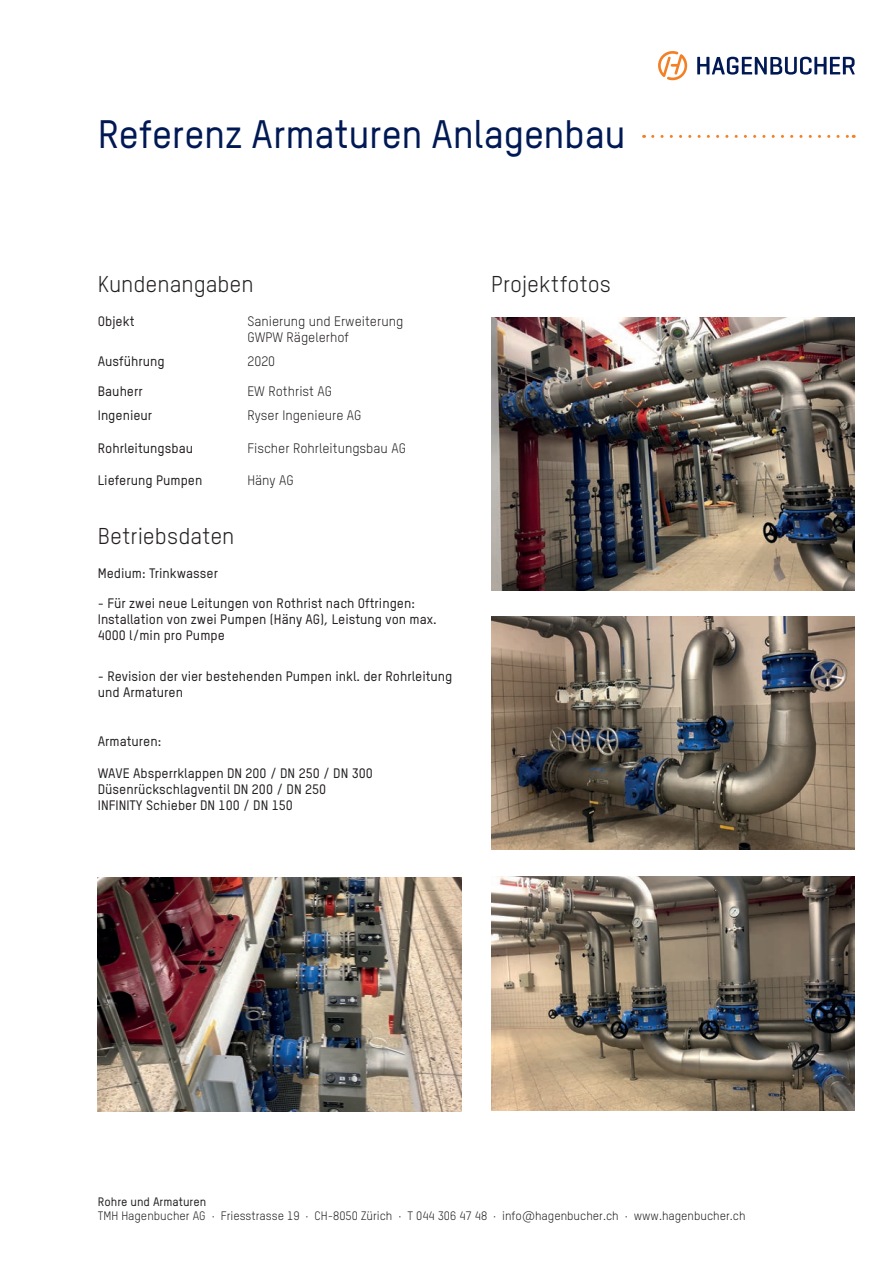
<style>
.page{position:relative;width:893px;height:1263px;background:#fff}
.page>*{position:absolute;margin:0;border:0;box-sizing:border-box;transform-origin:0 0}
.t1{font:500 39px "TSTARHB";letter-spacing:-.01em;color:#001954}
.t2{font:22.5px "TSTARHB";color:#231f20}
.t3{font:500 13.5px/16.2px "TSTARHB";color:#231f20}
.t4{font:13.5px/16.2px "TSTARHB";color:#231f20}
.t5{font:12px "TSTARHB";color:#231f20}
.t6{font:500 12px "TSTARHB";color:#231f20}
</style>
<div class="page">
<svg style="left:697px;top:57px;width:158px;height:18px"></svg>
<svg style="left:658px;top:51px;width:29px;height:29px"></svg>
<svg style="left:653px;top:135px;width:201px;height:3px"></svg>
<img style="left:491px;top:318px;width:364px;height:272px">
<img style="left:491px;top:616px;width:364px;height:234px">
<img style="left:491px;top:876px;width:364px;height:234px">
<img style="left:98px;top:877px;width:363px;height:234px">
<h1 class="t1" style="left:98px;top:110px;width:529px">Referenz Armaturen Anlagenbau</h1>
<h2 class="t2" style="left:98px;top:270px;width:157px">Kundenangaben</h2>
<h2 class="t2" style="left:491px;top:271px;width:121px">Projektfotos</h2>
<p class="t3" style="left:98px;top:312px;width:38px">Objekt</p>
<p class="t4" style="left:247px;top:312px;width:157px">Sanierung und Erweiterung<br>GWPW Rägelerhof</p>
<p class="t3" style="left:98px;top:353px;width:68px">Ausführung</p>
<p class="t4" style="left:247px;top:353px;width:29px">2020</p>
<p class="t3" style="left:98px;top:383px;width:47px">Bauherr</p>
<p class="t4" style="left:247px;top:383px;width:86px">EW Rothrist AG</p>
<p class="t3" style="left:98px;top:407px;width:56px">Ingenieur</p>
<p class="t3" style="left:98px;top:439px;width:97px">Rohrleitungsbau</p>
<p class="t3" style="left:98px;top:472px;width:106px">Lieferung Pumpen</p>
<p class="t4" style="left:247px;top:407px;width:116px">Ryser Ingenieure AG</p>
<p class="t4" style="left:247px;top:440px;width:160px">Fischer Rohrleitungsbau AG</p>
<p class="t4" style="left:247px;top:472px;width:48px">Häny AG</p>
<h2 class="t2" style="left:98px;top:523px;width:138px">Betriebsdaten</h2>
<p class="t3" style="left:98px;top:565px;width:122px">Medium: Trinkwasser</p>
<p class="t3" style="left:98px;top:595px;width:340px">- Für zwei neue Leitungen von Rothrist nach Oftringen:<br>Installation von zwei Pumpen (Häny AG), Leistung von max.<br>4000 l/min pro Pumpe</p>
<p class="t3" style="left:98px;top:668px;width:356px">- Revision der vier bestehenden Pumpen inkl. der Rohrleitung und Armaturen</p>
<p class="t3" style="left:98px;top:732px;width:65px">Armaturen:</p>
<p class="t3" style="left:98px;top:765px;width:277px">WAVE Absperrklappen DN 200 / DN 250 / DN 300<br>Düsenrückschlagventil DN 200 / DN 250<br>INFINITY Schieber DN 100 / DN 150</p>
<p class="t6" style="left:98px;top:1194px;width:110px">Rohre und Armaturen</p>
<p class="t5" style="left:98px;top:1209px;width:649px">TMH Hagenbucher AG · Friesstrasse 19 · CH-8050 Zürich · T 044 306 47 48 · info@hagenbucher.ch · www.hagenbucher.ch</p>
</div>
